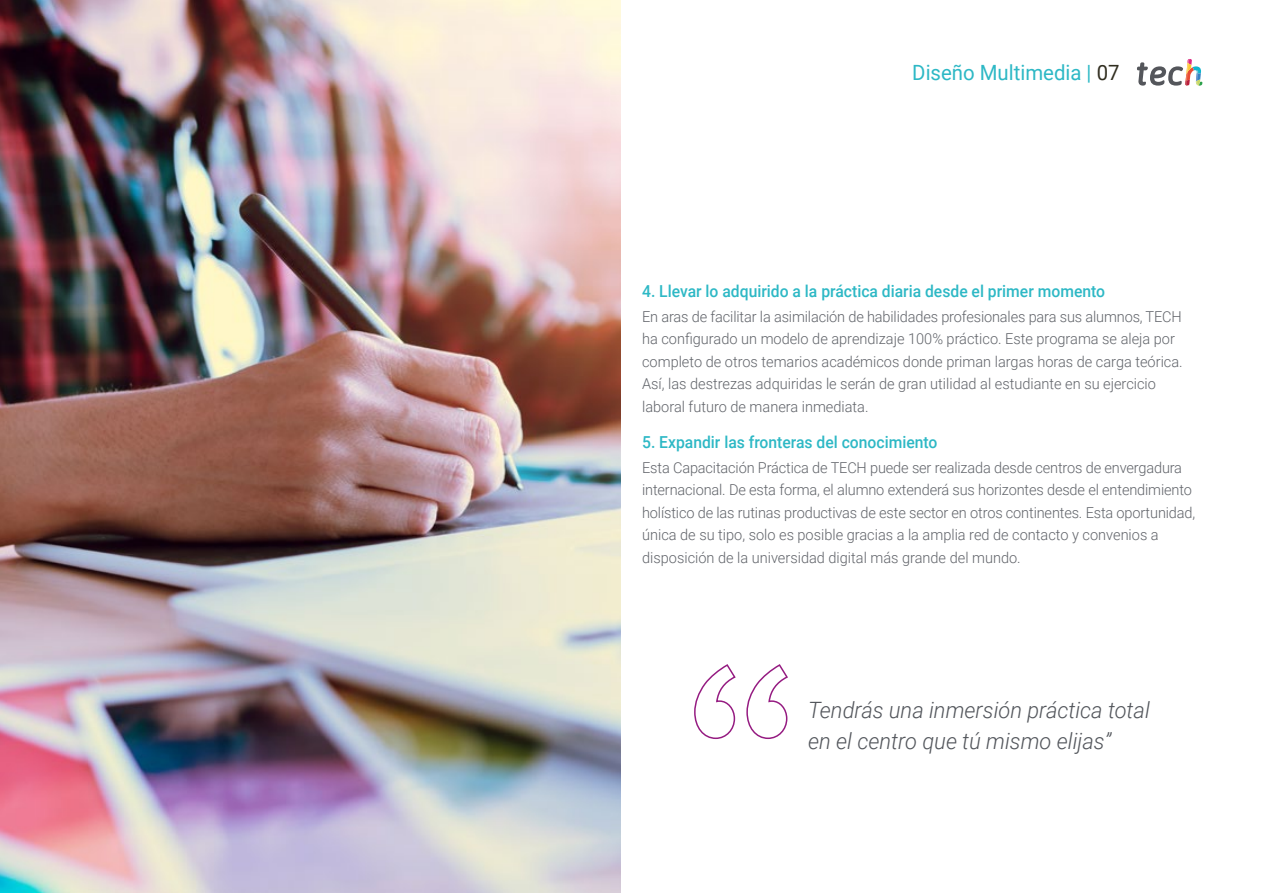
<style>
.page{position:relative;width:1263px;height:893px;background:#fff}
.page>*{position:absolute;margin:0;border:0;box-sizing:border-box;transform-origin:0 0}
.t1{font:italic 300 22.5px/31.5px "Roboto";color:#52555b}
.t2{font:21px "Roboto";color:#2db8c5}
.t3{font:500 16.5px "Roboto";color:#2db8c5;scale:.95 1}
.t4{font:300 15px/22.5px "Roboto";letter-spacing:-.01em;color:#61646a}
.s1{color:#312e20}
</style>
<div class="page">
<svg style="left:694px;top:664px;width:94px;height:76px"></svg>
<img style="left:0;top:0;width:621px;height:893px">
<svg style="left:1137px;top:59px;width:65px;height:27px"></svg>
<h2 class="t2" style="left:912px;top:57px;width:209px">Diseño Multimedia | <span class="s1">07</span></h2>
<p class="t3" style="left:642px;top:280px;width:489px">4. Llevar lo adquirido a la práctica diaria desde el primer momento</p>
<p class="t4" style="left:642px;top:305px;width:542px">En aras de facilitar la asimilación de habilidades profesionales para sus alumnos, TECH ha configurado un modelo de aprendizaje 100% práctico. Este programa se aleja por completo de otros temarios académicos donde priman largas horas de carga teórica.<br>Así, las destrezas adquiridas le serán de gran utilidad al estudiante en su ejercicio laboral futuro de manera inmediata.</p>
<p class="t3" style="left:642px;top:431px;width:312px">5. Expandir las fronteras del conocimiento</p>
<p class="t4" style="left:642px;top:456px;width:555px">Esta Capacitación Práctica de TECH puede ser realizada desde centros de envergadura internacional. De esta forma, el alumno extenderá sus horizontes desde el entendimiento holístico de las rutinas productivas de este sector en otros continentes. Esta oportunidad, única de su tipo, solo es posible gracias a la amplia red de contacto y convenios a disposición de la universidad digital más grande del mundo.</p>
<h1 class="t1" style="left:808px;top:693px;width:343px">Tendrás una inmersión práctica total en el centro que tú mismo elijas”</h1>
</div>
